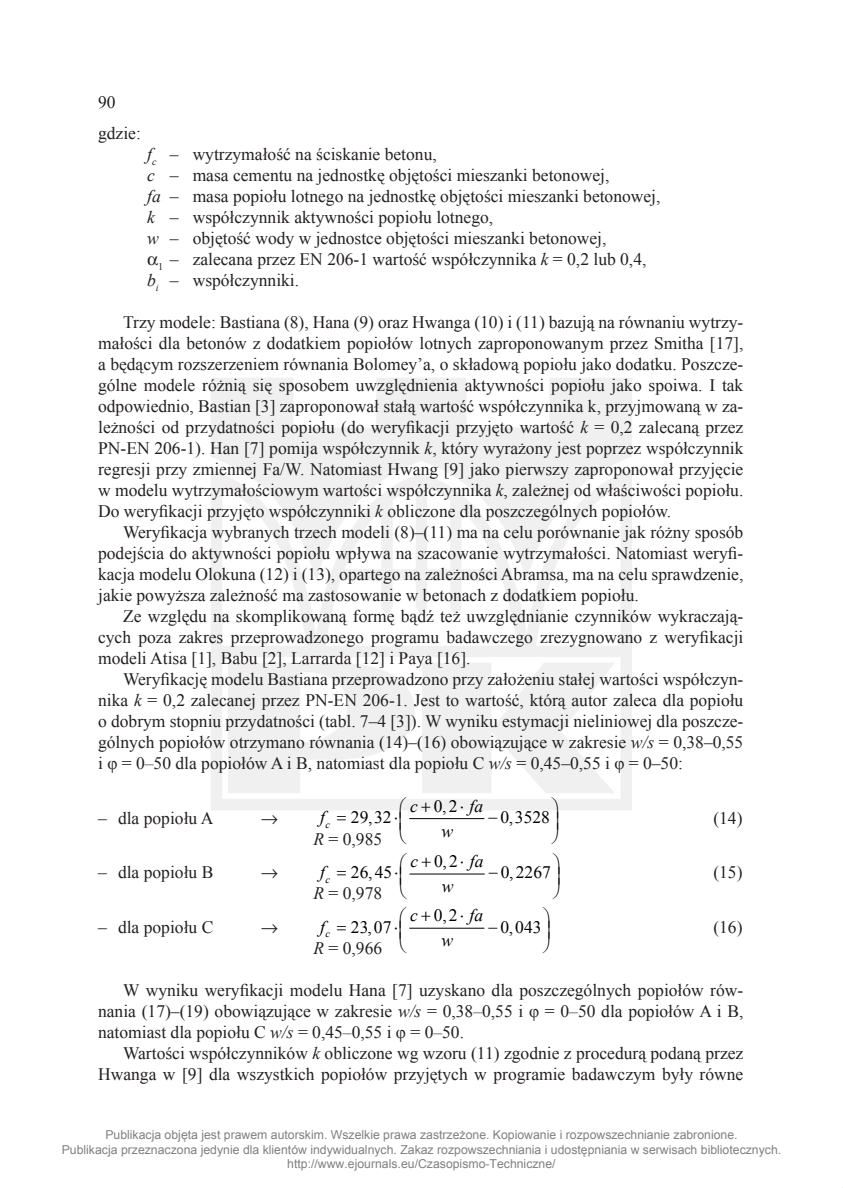
<style>
.page{position:relative;width:843px;height:1188px;background:#fff}
.page>*{position:absolute;margin:0;border:0;box-sizing:border-box;transform-origin:0 0}
.tekst_cz{font:17.5px/21px "Times New Roman";color:#231f20;text-align:justify}
.kreska_cz{font:17.5px "Times New Roman";color:#231f20}
.t1{font:17.5px "Times New Roman";color:#000}
.t2{font:italic 17.5px/24.8px "Times New Roman";color:#000}
.t3{font:12.25px/14.7px "Arial";color:#808080;text-align:center}
.t4{font:italic 10.5px "Times New Roman";color:#000}
.s1{font-style:italic}
.s2{font-style:normal}
</style>
<div class="page">
<svg style="left:211px;top:378px;width:421px;height:432px;fill:#eff0ef"></svg>
<hr style="left:409px;top:818px;width:75px;height:1px;background:#000">
<hr style="left:409px;top:873px;width:75px;height:1px;background:#000">
<hr style="left:409px;top:928px;width:75px;height:1px;background:#000">
<svg style="left:421px;top:802px;width:9px;height:8px"></svg>
<svg style="left:400px;top:797px;width:6px;height:13px"></svg>
<svg style="left:551px;top:797px;width:7px;height:13px"></svg>
<p class="tekst_cz" style="left:98px;top:86px;width:44px;line-height:30.8px">90 gdzie:</p>
<p class="tekst_cz" style="left:147px;top:143px;width:291px"><span class="s1">f</span><sub>c</sub> – wytrzymałość na ściskanie betonu,</p>
<p class="tekst_cz" style="left:147px;top:164px;width:464px"><span class="s1">c</span> – masa cementu na jednostkę objętości mieszanki betonowej,</p>
<p class="tekst_cz" style="left:147px;top:185px;width:515px"><span class="s1">fa</span> – masa popiołu lotnego na jednostkę objętości mieszanki betonowej,</p>
<p class="tekst_cz" style="left:147px;top:206px;width:347px"><span class="s1">k</span> – współczynnik aktywności popiołu lotnego,</p>
<p class="tekst_cz" style="left:147px;top:227px;width:461px"><span class="s1">w</span> – objętość wody w jednostce objętości mieszanki betonowej,</p>
<p class="tekst_cz" style="left:158px;top:248px;width:489px"><sub>1</sub> – zalecana przez EN 206-1 wartość współczynnika <span class="s1">k</span> = 0,2 lub 0,4,</p>
<p class="tekst_cz" style="left:147px;top:269px;width:153px"><span class="s1">b</span><sub>i</sub> – współczynniki.</p>
<p class="tekst_cz" style="left:98px;top:311px;width:646px;text-indent:25px">Trzy modele: Bastiana (8), Hana (9) oraz Hwanga (10) i (11) bazują na równaniu wytrzy&shy;małości dla betonów z dodatkiem popiołów lotnych zaproponowanym przez Smitha [17], a będącym rozszerzeniem równania Bolomey’a, o składową popiołu jako dodatku. Poszcze&shy;gólne modele różnią się sposobem uwzględnienia aktywności popiołu jako spoiwa. I tak odpowiednio, Bastian [3] zaproponował stałą wartość współczynnika k, przyjmowaną w za&shy;leżności od przydatności popiołu (do weryfikacji przyjęto wartość <span class="s1">k</span> = 0,2 zalecaną przez PN-EN 206-1). Han [7] pomija współczynnik <span class="s1">k</span>, który wyrażony jest poprzez współczynnik regresji przy zmiennej Fa/W. Natomiast Hwang [9] jako pierwszy zaproponował przyjęcie w modelu wytrzymałościowym wartości współczynnika <span class="s1">k</span>, zależnej od właściwości popiołu.<br>Do weryfikacji przyjęto współczynniki <span class="s1">k</span> obliczone dla poszczególnych popiołów.</p>
<p class="tekst_cz" style="left:98px;top:521px;width:646px;text-indent:25px">Weryfikacja wybranych trzech modeli (8)–(11) ma na celu porównanie jak różny sposób podejścia do aktywności popiołu wpływa na szacowanie wytrzymałości. Natomiast weryfi&shy;kacja modelu Olokuna (12) i (13), opartego na zależności Abramsa, ma na celu sprawdzenie, jakie powyższa zależność ma zastosowanie w betonach z dodatkiem popiołu.</p>
<p class="tekst_cz" style="left:98px;top:605px;width:646px;text-indent:25px">Ze względu na skomplikowaną formę bądź też uwzględnianie czynników wykraczają&shy;cych poza zakres przeprowadzonego programu badawczego zrezygnowano z weryfikacji modeli Atisa [1], Babu [2], Larrarda [12] i Paya [16].</p>
<p class="tekst_cz" style="left:98px;top:668px;width:646px;text-indent:25px">Weryfikację modelu Bastiana przeprowadzono przy założeniu stałej wartości współczyn&shy;nika <span class="s1">k</span> = 0,2 zalecanej przez PN-EN 206-1. Jest to wartość, którą autor zaleca dla popiołu o dobrym stopniu przydatności (tabl. 7–4 [3]). W wyniku estymacji nieliniowej dla poszcze&shy;gólnych popiołów otrzymano równania (14)–(16) obowiązujące w zakresie <span class="s1">w/s</span> = 0,38–0,55 i φ = 0<span class="s1">–</span>50 dla popiołów A i B, natomiast dla popiołu C <span class="s1">w/s</span> = 0,45–0,55 i φ = 0–50:</p>
<p class="kreska_cz" style="left:98px;top:806px;width:117px">– dla popiołu A</p>
<p class="t2" style="left:320px;top:804px;width:6px">f</p>
<p class="t2" style="left:410px;top:793px;width:9px">c</p>
<p class="t2" style="left:441px;top:793px;width:43px;text-indent:-8px"><span class="s2">0 2</span>⋅ fa w</p>
<p class="t1" style="left:442px;top:794px;width:6px">,</p>
<p class="t1" style="left:351px;top:805px;width:49px">29 32 ⋅</p>
<p class="t1" style="left:488px;top:805px;width:63px">− 0 3528</p>
<p class="t1" style="left:368px;top:805px;width:6px">,</p>
<p class="t1" style="left:509px;top:805px;width:6px">,</p>
<p class="kreska_cz" style="left:713px;top:806px;width:31px">(14)</p>
<p class="t4" style="left:325px;top:817px;width:6px">c</p>
<p class="kreska_cz" style="left:313px;top:827px;width:70px"><span class="s1">R</span> = 0,985</p>
<p class="t2" style="left:410px;top:848px;width:9px">c</p>
<p class="t2" style="left:442px;top:848px;width:43px;text-indent:-8px"><span class="s2">0 2</span>⋅ fa w</p>
<p class="t1" style="left:442px;top:849px;width:6px">,</p>
<p class="kreska_cz" style="left:98px;top:860px;width:117px">– dla popiołu B</p>
<p class="t2" style="left:320px;top:860px;width:6px">f</p>
<p class="t1" style="left:509px;top:861px;width:6px">,</p>
<p class="kreska_cz" style="left:713px;top:860px;width:31px">(15)</p>
<p class="t1" style="left:351px;top:861px;width:49px">26 45⋅</p>
<p class="t1" style="left:488px;top:861px;width:64px">− 0 2267</p>
<p class="t1" style="left:368px;top:861px;width:6px">,</p>
<p class="t4" style="left:325px;top:872px;width:6px">c</p>
<p class="kreska_cz" style="left:313px;top:881px;width:70px"><span class="s1">R</span> = 0,978</p>
<p class="t2" style="left:410px;top:903px;width:9px">c</p>
<p class="t2" style="left:441px;top:903px;width:43px;text-indent:-8px"><span class="s2">0 2</span>⋅ fa w</p>
<p class="t1" style="left:442px;top:904px;width:6px">,</p>
<p class="kreska_cz" style="left:98px;top:915px;width:117px">– dla popiołu C</p>
<p class="t2" style="left:320px;top:914px;width:6px">f</p>
<p class="t1" style="left:509px;top:915px;width:6px">,</p>
<p class="kreska_cz" style="left:713px;top:915px;width:31px">(16)</p>
<p class="t1" style="left:351px;top:915px;width:49px">23 07 ⋅</p>
<p class="t1" style="left:488px;top:915px;width:55px">− 0 043</p>
<p class="t1" style="left:367px;top:915px;width:6px">,</p>
<p class="t4" style="left:325px;top:926px;width:6px">c</p>
<p class="kreska_cz" style="left:313px;top:936px;width:70px"><span class="s1">R</span> = 0,966</p>
<p class="tekst_cz" style="left:98px;top:979px;width:646px;text-indent:25px">W wyniku weryfikacji modelu Hana [7] uzyskano dla poszczególnych popiołów rów&shy;nania (17)–(19) obowiązujące w zakresie <span class="s1">w/s</span> = 0,38<span class="s1">–</span>0,55 i φ = 0<span class="s1">–</span>50 dla popiołów A i B, natomiast dla popiołu C <span class="s1">w/s</span> = 0,45<span class="s1">–</span>0,55 i φ = 0<span class="s1">–</span>50.</p>
<p class="tekst_cz" style="left:98px;top:1042px;width:646px;text-align:right">Wartości współczynników <span class="s1">k</span> obliczone wg wzoru (11) zgodnie z procedurą podaną przez<br>Hwanga w [9] dla wszystkich popiołów przyjętych w programie badawczym były równe</p>
<p class="t3" style="left:62px;top:1127px;width:721px">Publikacja objęta jest prawem autorskim. Wszelkie prawa zastrzeżone. Kopiowanie i rozpowszechnianie zabronione.<br>Publikacja przeznaczona jedynie dla klientów indywidualnych. Zakaz rozpowszechniania i udostępniania w serwisach bibliotecznych. http://www.ejournals.eu/Czasopismo-Techniczne/</p>
</div>
